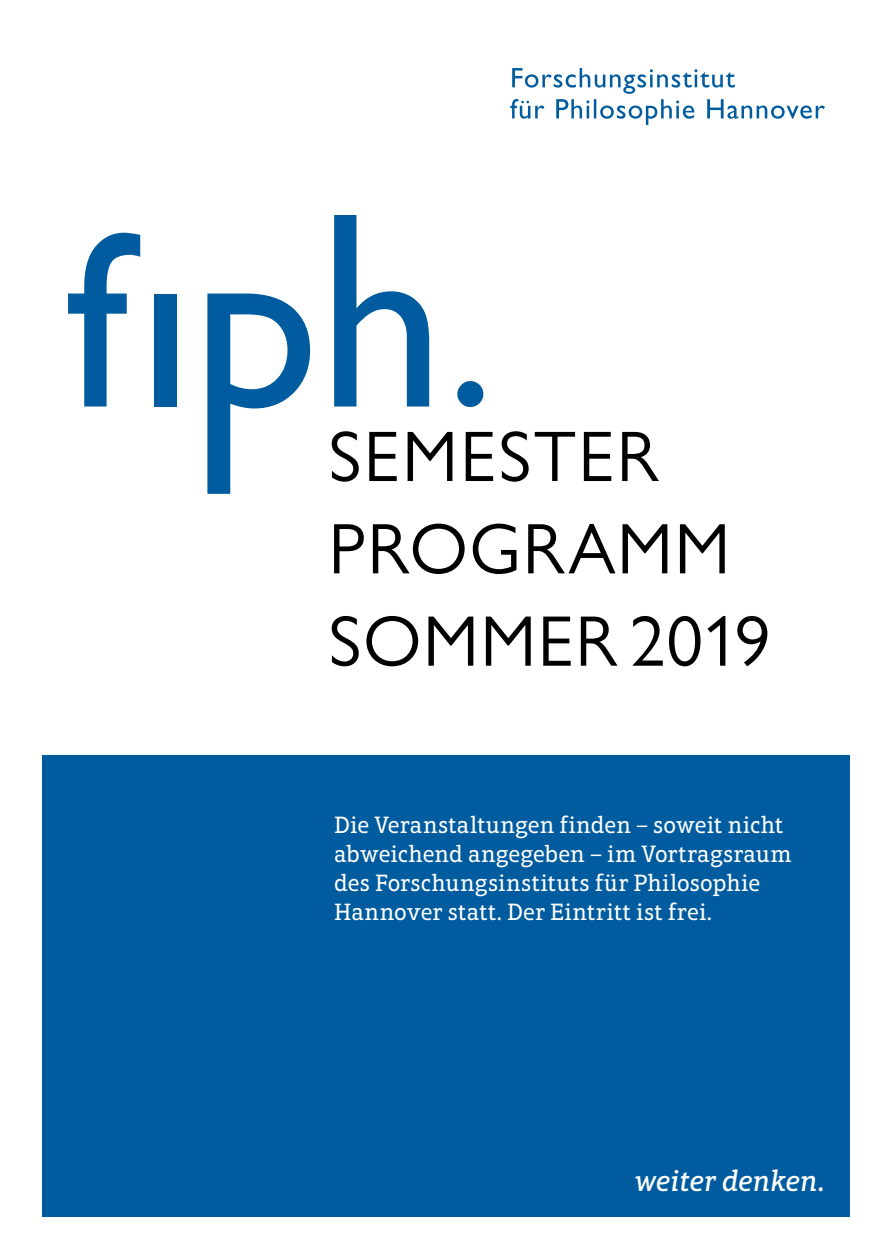
<style>
.page{position:relative;width:893px;height:1259px;background:#fff}
.page>*{position:absolute;margin:0;border:0;box-sizing:border-box;transform-origin:0 0}
.t1{font:72px/92.4px "Gill Sans Nova";letter-spacing:.02em;color:#000}
.t2{font:italic 500 30px "Aptifer Slab LT Pro";color:#fff}
.t3{font:24px/28.8px "Aptifer Slab LT Pro";color:#fff}
</style>
<div class="page">
<svg style="left:510px;top:68px;width:315px;height:57px"></svg>
<svg style="left:68px;top:233px;width:72px;height:173px"></svg>
<div style="left:154px;top:293px;width:23px;height:113px;background:#005c9f"></div>
<svg style="left:207px;top:293px;width:103px;height:201px"></svg>
<svg style="left:457px;top:381px;width:26px;height:26px"></svg>
<svg style="left:334px;top:215px;width:95px;height:191px"></svg>
<div style="left:43px;top:755px;width:807px;height:461px;background:#005c9f"></div>
<h1 class="t1" style="left:329px;top:410px;width:443px">SEMESTER<br>PROGRAMM<br>SOMMER 2019</h1>
<p class="t3" style="left:334px;top:811px;width:459px">Die Veranstaltungen finden – soweit nicht abweichend angegeben – im Vortragsraum des Forschungsinstituts für Philosophie Hannover statt. Der Eintritt ist frei.</p>
<p class="t2" style="left:635px;top:1163px;width:191px">weiter denken.</p>
</div>
